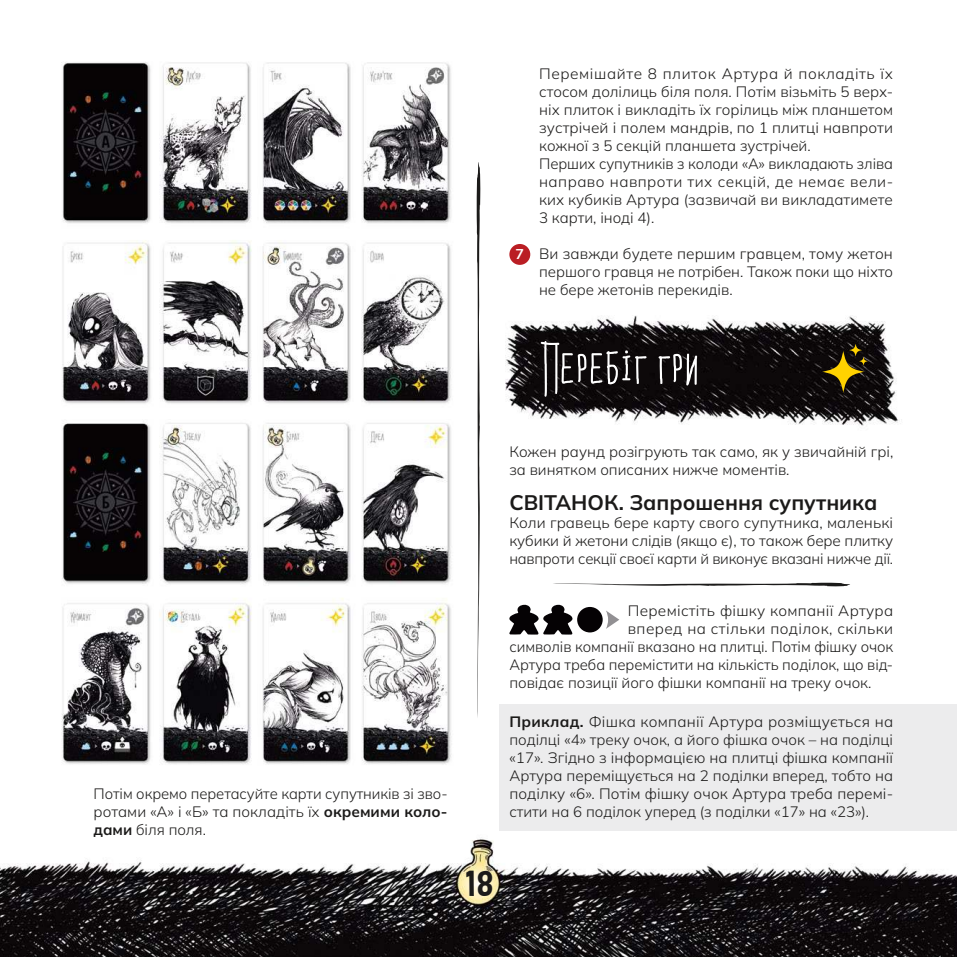
<style>
.page{position:relative;width:957px;height:957px;background:#fff}
.page>*{position:absolute;margin:0;border:0;box-sizing:border-box;transform-origin:0 0}
.t1{font:72px "Bonesto Your AU";letter-spacing:.025em;color:#fff}
.t2{font:36px "Curse Casual";color:#1b1a19}
.t3{font:700 21px "Mulish";color:#1b1a19}
.t4{font:300 15px/18px "Mulish";color:#1b1a19;text-align:justify}
.t5{font:300 15px "Mulish";letter-spacing:.02em;color:#1b1a19}
.t6{font:300 15px "Mulish";letter-spacing:.025em;color:#1b1a19}
.s1{font-weight:700}
.s2{font-family:"Muli";font-weight:700;font-size:14.1px;color:#fff}
</style>
<div class="page">
<img style="left:0;top:62px;width:957px;height:895px">
<div style="left:499px;top:704px;width:458px;height:127px;background:#ececed"></div>
<svg style="left:476px;top:162px;width:4px;height:556px"></svg>
<div style="left:509px;top:244px;width:21px;height:21px;background:#ba1e24;border-radius:50%"></div>
<svg style="left:552px;top:582px;width:298px;height:4px"></svg>
<svg style="left:509px;top:605px;width:64px;height:29px"></svg>
<div style="left:577px;top:607px;width:25px;height:25px;background:#050204;border-radius:50%"></div>
<svg style="left:606px;top:610px;width:13px;height:19px"></svg>
<svg style="left:822px;top:343px;width:46px;height:50px;background:#41350c"></svg>
<p class="t4" style="left:94px;top:784px;width:355px">Потім окремо перетасуйте карти супутників зі зво&shy;ротами «А» і «Б» та покладіть їх <span class="s1">окремими коло&shy;дами</span> біля поля.</p>
<p class="t4" style="left:539px;top:64px;width:356px;text-align:left">Перемішайте 8 плиток Артура й покладіть їх стосом долілиць біля поля. Потім візьміть 5 верх&shy;ніх плиток і викладіть їх горілиць між планшетом зустрічей і полем мандрів, по 1 плитці навпроти кожної з 5 секцій планшета зустрічей.<br>Перших супутників з колоди «А» викладають зліва направо навпроти тих секцій, де немає вели&shy;ких кубиків Артура (зазвичай ви викладатимете 3 карти, іноді 4).</p>
<p class="t4" style="left:539px;top:244px;width:355px;text-indent:-24px"><span class="s2">7</span> Ви завжди будете першим гравцем, тому жетон першого гравця не потрібен. Також поки що ніхто не бере жетонів перекидів.</p>
<h1 class="t1" style="left:542px;top:340px;width:159px">Перебіг гри</h1>
<p class="t4" style="left:509px;top:442px;width:385px">Кожен раунд розігрують так само, як у звичайній грі, за винятком описаних нижче моментів.</p>
<h3 class="t3" style="left:509px;top:488px;width:370px">СВІТАНОК. Запрошення супутника</h3>
<p class="t4" style="left:509px;top:513px;width:385px">Коли гравець бере карту свого супутника, маленькі кубики й жетони слідів (якщо є), то також бере плитку навпроти секції своєї карти й виконує вказані нижче дії.</p>
<p class="t5" style="left:628px;top:600px;width:267px">Перемістіть фішку компанії Артура</p>
<p class="t6" style="left:628px;top:618px;width:267px">вперед на стільки поділок, скільки</p>
<p class="t4" style="left:509px;top:637px;width:385px">символів компанії вказано на плитці. Потім фішку очок</p>
<p class="t4" style="left:509px;top:655px;width:385px">Артура треба перемістити на кількість поділок, що від-</p>
<p class="t4" style="left:509px;top:673px;width:363px">повідає позиції його фішки компанії на треку очок.</p>
<p class="t4" style="left:509px;top:712px;width:385px"><span class="s1">Приклад.</span> Фішка компанії Артура розміщується на поділці «4» треку очок, а його фішка очок – на поділці «17». Згідно з інформацією на плитці фішка компанії Артура переміщується на 2 поділки вперед, тобто на поділку «6». Потім фішку очок Артура треба перемі&shy;стити на 6 поділок уперед (з поділки «17» на «23»).</p>
<h2 class="t2" style="left:464px;top:862px;width:31px">18</h2>
</div>
